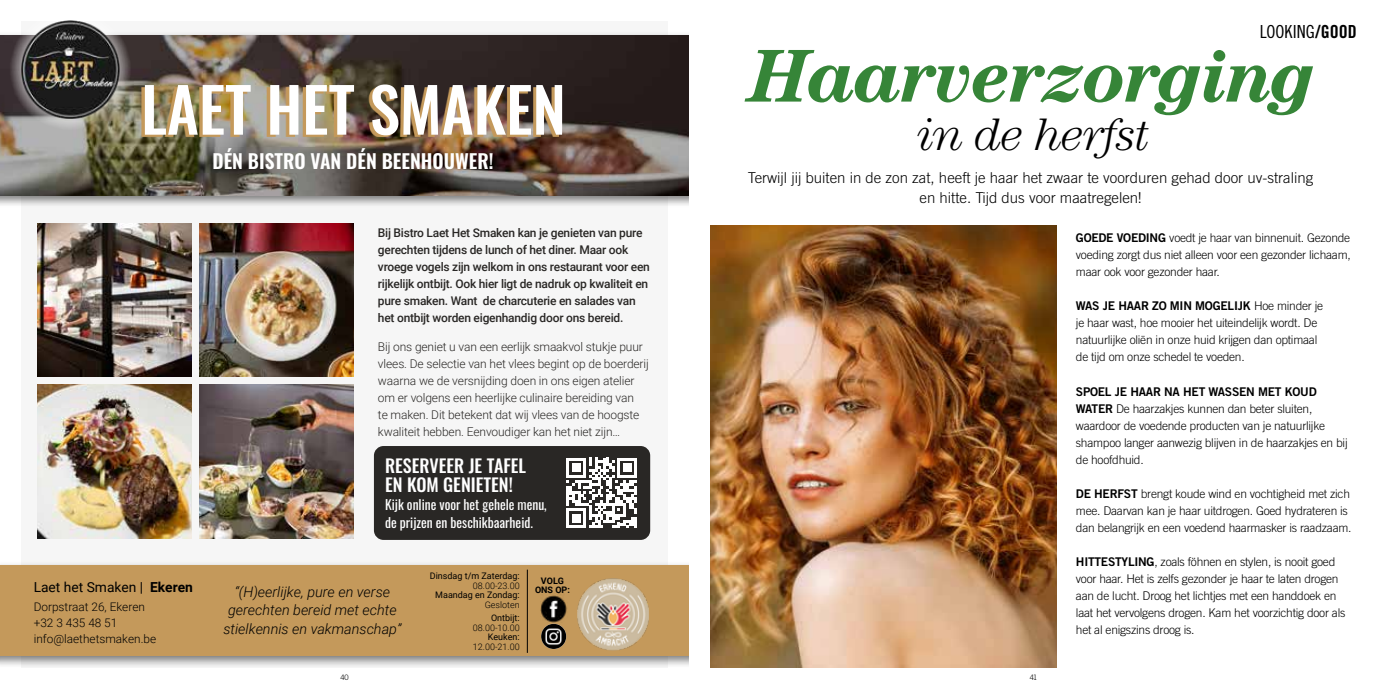
<style>
.page{position:relative;width:1378px;height:689px;background:#fff}
.page>*{position:absolute;margin:0;border:0;box-sizing:border-box;transform-origin:0 0}
.t1{font:italic 700 75px "Century Std";letter-spacing:-.03em;color:#368538}
.t2{font:500 61.35px "Oswald";color:#fff}
.t3{font:italic 300 46.5px "Century Std";letter-spacing:-.02em;color:#000}
.t4{font:600 19.5px "Oswald";color:#fff}
.t5{font:500 18px/19.2px "Oswald";color:#fff}
.t6{font:18px "Trade Gothic LT Std Cn 18";color:#000}
.t7{font:300 15px/19.5px "Trade Gothic LT Std";color:#000;text-align:center}
.t8{font:italic 300 14.4px/18.3px "Roboto";color:#000;text-align:center}
.t9{font:13.8px "Roboto";color:#000}
.t10{font:13.5px/18.6px "Oswald";color:#fff}
.t11{font:300 12px/17px "Trade Gothic LT Std";letter-spacing:-.02em;color:#000}
.t12{font:300 12px/17px "Roboto";letter-spacing:-.01em;color:#292725}
.t13{font:500 12px/17px "Roboto";letter-spacing:-.02em;color:#292725}
.t14{font:12px "Trade Gothic LT Std Bd 2";letter-spacing:-.02em;color:#000}
.t15{font:300 11.85px/15.8px "Roboto";color:#000}
.t16{font:9px "Roboto";color:#000}
.t17{font:300 9px "Roboto";color:#000}
.t18{font:700 9px/9px "Roboto";color:#000;text-align:center}
.t19{font:300 7.5px "Trade Gothic LT Std";color:#000}
.s1{font-family:"Trade Gothic LT Std Bd Cn 20"}
.s2{font-weight:700}
.s3{font-family:"Trade Gothic LT Std Bd 2";font-weight:400}
.s4{font-family:"Trade Gothic LT Std";font-weight:300}
</style>
<div class="page">
<img style="left:710px;top:225px;width:347px;height:443px">
<div style="left:21px;top:21px;width:647px;height:647px;background:#f6f6f6"></div>
<div style="left:0;top:31px;width:689px;height:176px;background:#000;opacity:.5"></div>
<img style="left:0;top:36px;width:689px;height:160px">
<img style="left:142px;top:86px;width:417px;height:51px">
<svg style="left:9px;top:31px;width:122px;height:99px;background:#7f7a72"></svg>
<img style="left:21px;top:20px;width:98px;height:98px">
<img style="left:200px;top:223px;width:153px;height:153px">
<img style="left:37px;top:223px;width:154px;height:153px">
<img style="left:200px;top:385px;width:153px;height:153px">
<img style="left:37px;top:385px;width:154px;height:153px">
<div style="left:374px;top:446px;width:276px;height:94px;background:#292725;border-radius:10px"></div>
<svg style="left:566px;top:458px;width:71px;height:70px"></svg>
<div style="left:0;top:561px;width:689px;height:107px;background:#000;opacity:.5"></div>
<div style="left:0;top:566px;width:689px;height:90px;background:#c4995b"></div>
<img style="left:577px;top:578px;width:72px;height:72px">
<img style="left:540px;top:595px;width:27px;height:28px">
<img style="left:541px;top:624px;width:25px;height:25px;border-radius:13px">
<hr style="left:527px;top:569px;width:1px;height:84px;background:#000">
<h2 class="t2" style="left:141px;top:78px;width:426px">LAET HET SMAKEN</h2>
<h3 class="t4" style="left:212px;top:151px;width:282px">DÉN BISTRO VAN DÉN BEENHOUWER!</h3>
<h3 class="t6" style="left:1259px;top:21px;width:99px">LOOKING<span class="s1">/GOOD</span></h3>
<h1 class="t1" style="left:749px;top:32px;width:569px">Haarverzorging</h1>
<h3 class="t3" style="left:917px;top:107px;width:234px">in de herfst</h3>
<p class="t7" style="left:748px;top:168px;width:567px">Terwijl jij buiten in de zon zat, heeft je haar het zwaar te voorduren gehad door uv-straling en hitte. Tijd dus voor maatregelen!</p>
<p class="t9" style="left:34px;top:577px;width:161px">Laet het Smaken | <span class="s2">Ekeren</span></p>
<p class="t15" style="left:34px;top:599px;width:124px">Dorpstraat 26, Ekeren +32 3 435 48 51 info@laethetsmaken.be</p>
<p class="t13" style="left:378px;top:223px;width:273px">Bij Bistro Laet Het Smaken kan je genieten van pure gerechten tijdens de lunch of het diner. Maar ook vroege vogels zijn welkom in ons restaurant voor een rijkelijk ontbijt. Ook hier ligt de nadruk op kwaliteit en pure smaken. Want de charcuterie en salades van het ontbijt worden eigenhandig door ons bereid.</p>
<p class="t12" style="left:378px;top:337px;width:272px">Bij ons geniet u van een eerlijk smaakvol stukje puur vlees. De selectie van het vlees begint op de boerderij waarna we de versnijding doen in ons eigen atelier om er volgens een heerlijke culinaire bereiding van<br>te maken. Dit betekent dat wij vlees van de hoogste kwaliteit hebben. Eenvoudiger kan het niet zijn…</p>
<h3 class="t5" style="left:385px;top:457px;width:143px">RESERVEER JE TAFEL<br>EN KOM GENIETEN!</h3>
<p class="t10" style="left:385px;top:494px;width:163px">Kijk online voor het gehele menu, de prijzen en beschikbaarheid.</p>
<p class="t16" style="left:430px;top:569px;width:91px">Dinsdag t/m Zaterdag:</p>
<p class="t17" style="left:473px;top:579px;width:48px">08.00-23.00</p>
<p class="t16" style="left:435px;top:589px;width:86px">Maandag en Zondag:</p>
<p class="t17" style="left:485px;top:598px;width:36px">Gesloten</p>
<p class="t16" style="left:491px;top:612px;width:30px">Ontbijt:</p>
<p class="t17" style="left:473px;top:621px;width:48px">08.00-10.00</p>
<p class="t16" style="left:488px;top:631px;width:33px">Keuken:</p>
<p class="t17" style="left:473px;top:640px;width:48px">12.00-21.00</p>
<p class="t18" style="left:535px;top:576px;width:36px">VOLG<br>ONS OP:</p>
<p class="t8" style="left:223px;top:582px;width:179px">“(H)eerlijke, pure en verse gerechten bereid met echte stielkennis en vakmanschap”</p>
<p class="t19" style="left:340px;top:672px;width:10px">40</p>
<p class="t19" style="left:1029px;top:672px;width:9px">41</p>
<p class="t11" style="left:1076px;top:229px;width:276px;text-align:justify"><span class="s3">GOEDE VOEDING</span> voedt je haar van binnenuit. Gezonde voeding zorgt dus niet alleen voor een gezonder lichaam, maar ook voor gezonder haar.</p>
<p class="t14" style="left:1076px;top:299px;width:249px">WAS JE HAAR ZO MIN MOGELIJK <span class="s4">Hoe minder je</span></p>
<p class="t11" style="left:1076px;top:314px;width:243px;text-align:justify">je haar wast, hoe mooier het uiteindelijk wordt. De natuurlijke oliën in onze huid krijgen dan optimaal de tijd om onze schedel te voeden.</p>
<p class="t14" style="left:1076px;top:384px;width:242px">SPOEL JE HAAR NA HET WASSEN MET KOUD</p>
<p class="t11" style="left:1076px;top:400px;width:273px"><span class="s3">WATER</span> De haarzakjes kunnen dan beter sluiten, waardoor de voedende producten van je natuurlijke shampoo langer aanwezig blijven in de haarzakjes en bij de hoofdhuid.</p>
<p class="t11" style="left:1076px;top:485px;width:277px"><span class="s3">DE HERFST</span> brengt koude wind en vochtigheid met zich mee. Daarvan kan je haar uitdrogen. Goed hydrateren is dan belangrijk en een voedend haarmasker is raadzaam.</p>
<p class="t11" style="left:1076px;top:553px;width:271px"><span class="s3">HITTESTYLING</span>, zoals föhnen en stylen, is nooit goed voor haar. Het is zelfs gezonder je haar te laten drogen aan de lucht. Droog het lichtjes met een handdoek en laat het vervolgens drogen. Kam het voorzichtig door als het al enigszins droog is.</p>
</div>
